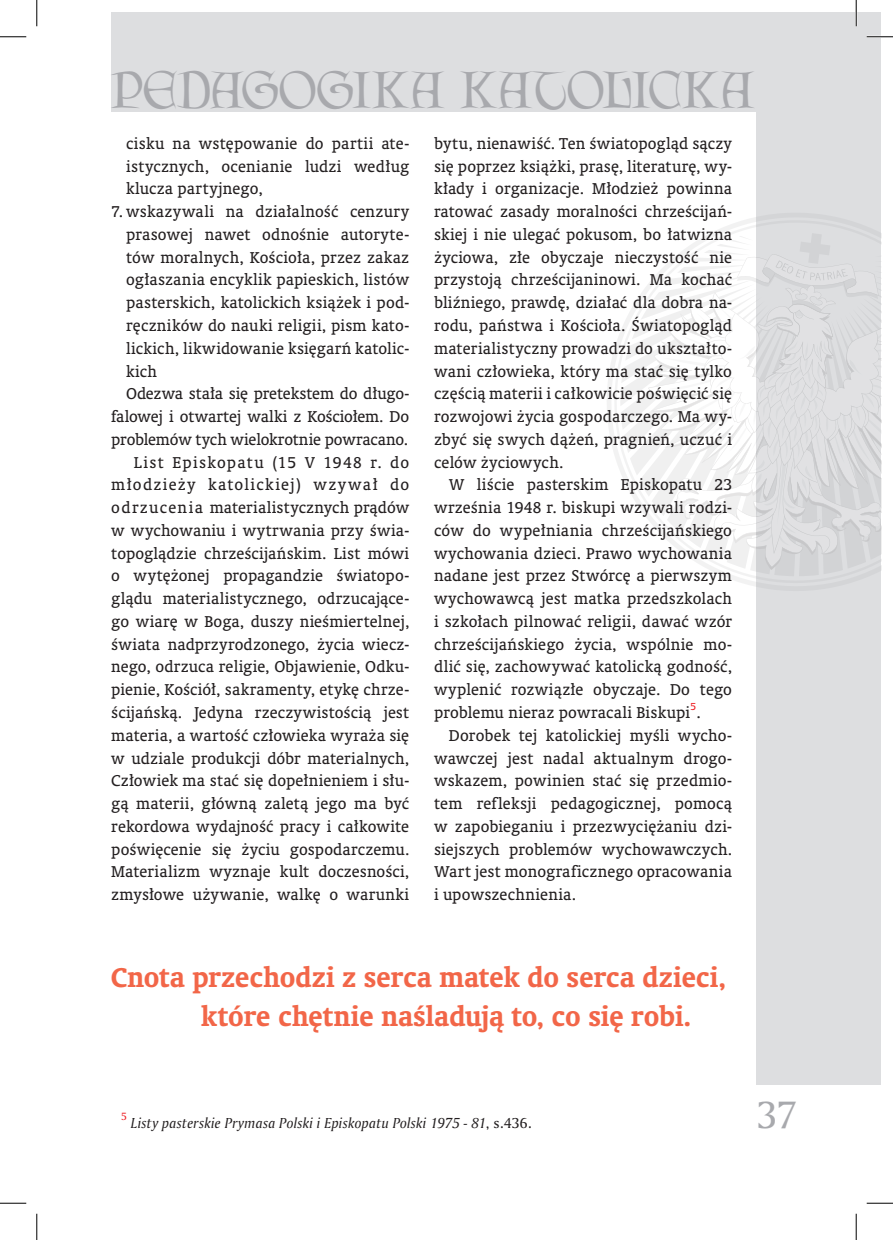
<style>
.page{position:relative;width:893px;height:1240px;background:#fff}
.page>*{position:absolute;margin:0;border:0;box-sizing:border-box;transform-origin:0 0}
.t1{font:46.55px "Lettergical PL";letter-spacing:-.005em;color:#a8a9ad}
.t2{font:36.75px "Amerigo PL";color:#a8a9ad}
.art-podtytuł-2{font:700 27.47px/38.5px "Oranda PL";letter-spacing:-.005em;color:#f26648}
.art-TEKST{font:15.75px/22.8px "Oranda PL";letter-spacing:.01em;color:#231f20;text-align:justify}
.art-TEKST-wypunktowa{font:15.75px/22.8px "Oranda PL";letter-spacing:.015em;color:#231f20;text-align:justify}
.art-przypis{font:italic 14px "Amerigo PL";letter-spacing:.01em;color:#231f20}
.art-TEKST-2{font:10.15px "Oranda PL";color:#ee1d23}
.art-przypis-2{font:10.15px "Amerigo PL";color:#ee1d23}
.s1{font-style:normal}
</style>
<div class="page">
<div style="left:756px;top:12px;width:124px;height:1071px;background:#dddee0"></div>
<div style="left:111px;top:12px;width:769px;height:99px;background:#dddee0"></div>
<svg style="left:607px;top:217px;width:149px;height:369px"></svg>
<svg style="left:620px;top:233px;width:261px;height:343px"></svg>
<hr style="left:866px;top:36px;width:26px;height:2px;background:#fff">
<hr style="left:854px;top:0;width:2px;height:26px;background:#fff">
<svg style="left:0;top:36px;width:26px;height:1px"></svg>
<svg style="left:866px;top:36px;width:26px;height:1px"></svg>
<svg style="left:0;top:1202px;width:26px;height:1px"></svg>
<svg style="left:866px;top:1202px;width:26px;height:1px"></svg>
<svg style="left:36px;top:0;width:1px;height:26px"></svg>
<svg style="left:36px;top:1213px;width:1px;height:26px"></svg>
<svg style="left:855px;top:0;width:1px;height:26px"></svg>
<svg style="left:855px;top:1213px;width:1px;height:26px"></svg>
<h1 class="t1" style="left:111px;top:61px;width:644px">PEDAGOGIKA KATOLICKA</h1>
<p class="art-TEKST-wypunktowa" style="left:126px;top:132px;width:284px">cisku na wstępowanie do partii ate&shy;istycznych, ocenianie ludzi według klucza partyjnego,</p>
<p class="art-TEKST-wypunktowa" style="left:126px;top:200px;width:284px;text-indent:-15px">7. wskazywali na działalność cenzury prasowej nawet odnośnie autoryte&shy;tów moralnych, Kościoła, przez zakaz ogłaszania encyklik papieskich, listów pasterskich, katolickich książek i pod&shy;ręczników do nauki religii, pism kato&shy;lickich, likwidowanie księgarń katolic&shy;kich</p>
<p class="art-TEKST" style="left:111px;top:382px;width:299px;text-indent:15px">Odezwa stała się pretekstem do długo&shy;falowej i otwartej walki z Kościołem. Do problemów tych wielokrotnie powracano.</p>
<p class="art-TEKST" style="left:111px;top:450px;width:299px;text-indent:22px">List Episkopatu (15 V 1948 r. do młodzieży katolickiej) wzywał do odrzucenia materialistycznych prądów w wychowaniu i wytrwania przy świa&shy;topoglądzie chrześcijańskim. List mówi o wytężonej propagandzie światopo&shy;glądu materialistycznego, odrzucające&shy;go wiarę w Boga, duszy nieśmiertelnej, świata nadprzyrodzonego, życia wiecz&shy;nego, odrzuca religie, Objawienie, Odku&shy;pienie, Kościół, sakramenty, etykę chrze&shy;ścijańską. Jedyna rzeczywistością jest materia, a wartość człowieka wyraża się w udziale produkcji dóbr materialnych, Człowiek ma stać się dopełnieniem i słu&shy;gą materii, główną zaletą jego ma być rekordowa wydajność pracy i całkowite poświęcenie się życiu gospodarczemu.<br>Materializm wyznaje kult doczesności, zmysłowe używanie, walkę o warunki</p>
<p class="art-TEKST" style="left:434px;top:132px;width:299px">bytu, nienawiść. Ten światopogląd sączy się poprzez książki, prasę, literaturę, wy&shy;kłady i organizacje. Młodzież powinna ratować zasady moralności chrześcijań&shy;skiej i nie ulegać pokusom, bo łatwizna życiowa, złe obyczaje nieczystość nie przystoją chrześcijaninowi. Ma kochać bliźniego, prawdę, działać dla dobra na&shy;rodu, państwa i Kościoła. Światopogląd materialistyczny prowadzi do ukształto&shy;wani człowieka, który ma stać się tylko częścią materii i całkowicie poświęcić się rozwojowi życia gospodarczego. Ma wy&shy;zbyć się swych dążeń, pragnień, uczuć i celów życiowych.</p>
<p class="art-TEKST" style="left:434px;top:473px;width:299px;text-indent:15px">W liście pasterskim Episkopatu 23 września 1948 r. biskupi wzywali rodzi&shy;ców do wypełniania chrześcijańskiego wychowania dzieci. Prawo wychowania nadane jest przez Stwórcę a pierwszym wychowawcą jest matka przedszkolach i szkołach pilnować religii, dawać wzór chrześcijańskiego życia, wspólnie mo&shy;dlić się, zachowywać katolicką godność, wyplenić rozwiązłe obyczaje. Do tego problemu nieraz powracali Biskupi .</p>
<p class="art-TEKST-2" style="left:690px;top:700px;width:7px">5</p>
<p class="art-TEKST" style="left:434px;top:723px;width:299px;text-indent:15px">Dorobek tej katolickiej myśli wycho&shy;wawczej jest nadal aktualnym drogo&shy;wskazem, powinien stać się przedmio&shy;tem refleksji pedagogicznej, pomocą w zapobieganiu i przezwyciężaniu dzi&shy;siejszych problemów wychowawczych.<br>Wart jest monograficznego opracowania i upowszechnienia.</p>
<p class="art-podtytuł-2" style="left:201px;top:957px;width:526px;text-indent:-90px">Cnota przechodzi z serca matek do serca dzieci, które chętnie naśladują to, co się robi.</p>
<p class="art-przypis-2" style="left:121px;top:1109px;width:7px">5</p>
<p class="art-przypis" style="left:131px;top:1113px;width:402px">Listy pasterskie Prymasa Polski i Episkopatu Polski 1975 - 81<span class="s1">, s.436.</span></p>
<h2 class="t2" style="left:756px;top:1089px;width:42px">37</h2>
</div>
